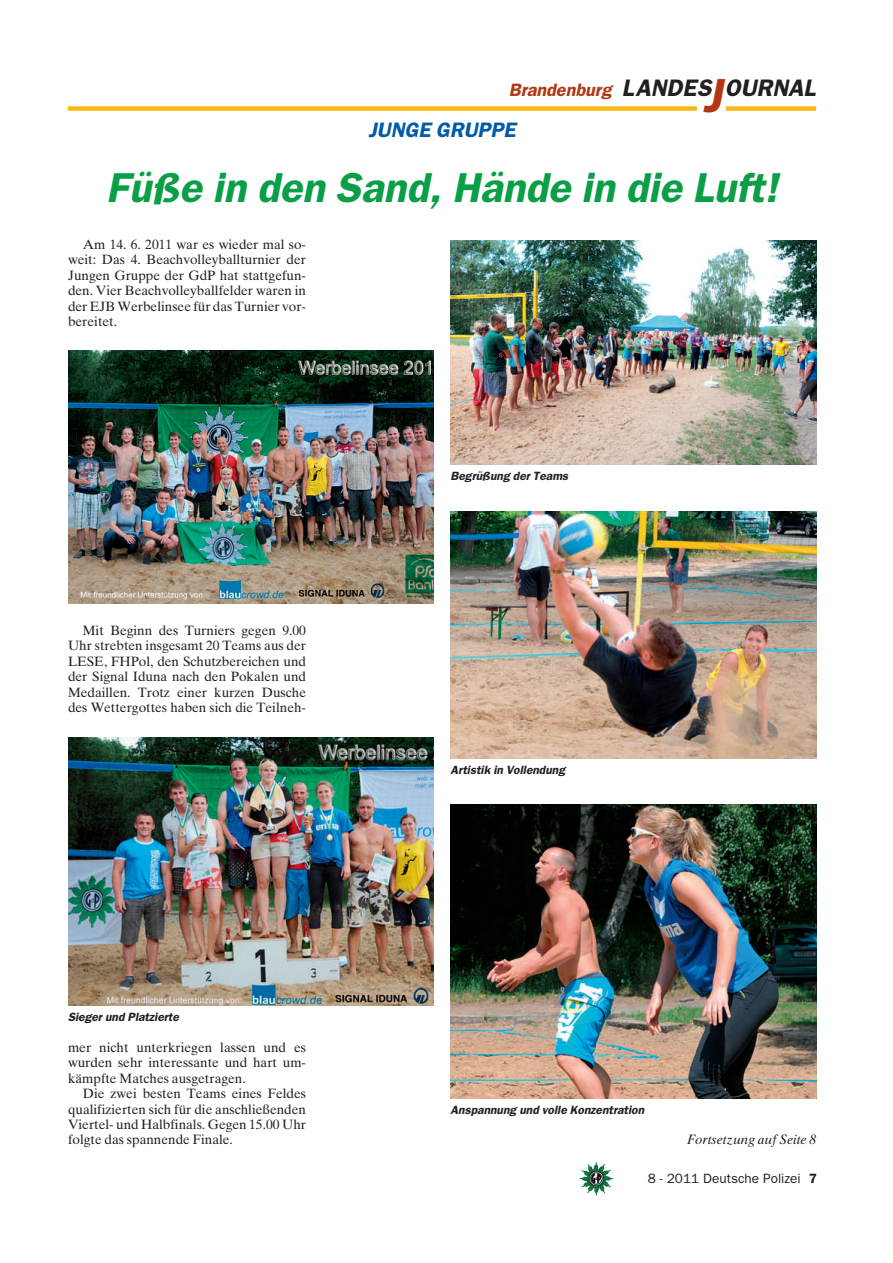
<style>
.page{position:relative;width:893px;height:1263px;background:#fff}
.page>*{position:absolute;margin:0;border:0;box-sizing:border-box;transform-origin:0 0}
.t1{font:42px "Franklin Gothic Demi Oblique OV EGUGMB";color:#0a9f46}
.t2{font:24px "Franklin Gothic Demi Oblique OV EGUGMB";color:#231f20}
.t3{font:21px "Franklin Gothic Demi Oblique OV EGUGMB";color:#015aaa}
.t4{font:18px "Franklin Gothic Demi Oblique OV EGUGMB";color:#b23814}
.t5{font:13.5px/15.5px "Times Ten Roman OV AGUGMB";color:#231f20;text-align:justify}
.t6{font:13.5px "Franklin Gothic Book OV XFUGMB";color:#231f20}
.t7{font:13.5px "Times Ten Italic OV ZFUGMB";color:#231f20}
.t8{font:12px "Franklin Gothic Demi Oblique OV EGUGMB";color:#231f20}
.s1{font-size:48px;color:#b23814}
.s2{font-family:"Franklin Gothic Demi OV YFUGMB"}
</style>
<div class="page">
<img style="left:581px;top:1164px;width:32px;height:32px">
<div style="left:68px;top:106px;width:629px;height:5px;background:#fcb814"></div>
<div style="left:726px;top:106px;width:90px;height:5px;background:#fcb814"></div>
<img style="left:68px;top:351px;width:366px;height:253px">
<img style="left:451px;top:241px;width:365px;height:224px">
<img style="left:68px;top:738px;width:366px;height:267px">
<img style="left:451px;top:511px;width:365px;height:247px">
<img style="left:451px;top:805px;width:365px;height:293px">
<h3 class="t4" style="left:509px;top:83px;width:104px">Brandenburg</h3>
<h3 class="t3" style="left:368px;top:121px;width:149px">JUNGE GRUPPE</h3>
<h2 class="t2" style="left:622px;top:79px;width:195px">LANDES<span class="s1">J</span> OURNAL</h2>
<h1 class="t1" style="left:106px;top:172px;width:673px">Füße in den Sand, Hände in die Luft!</h1>
<p class="t5" style="left:68px;top:238px;width:240px;text-indent:15px">Am 14. 6. 2011 war es wieder mal so&shy;weit: Das 4. Beachvolleyballturnier der Jungen Gruppe der GdP hat stattgefun&shy;den. Vier Beachvolleyballfelder waren in der EJB Werbelinsee für das Turnier vor&shy;bereitet.</p>
<p class="t5" style="left:68px;top:624px;width:240px;text-indent:15px">Mit Beginn des Turniers gegen 9.00<br>Uhr strebten insgesamt 20 Teams aus der LESE, FHPol, den Schutzbereichen und der Signal Iduna nach den Pokalen und Medaillen. Trotz einer kurzen Dusche des Wettergottes haben sich die Teilneh-</p>
<p class="t8" style="left:68px;top:1012px;width:112px">Sieger und Platzierte</p>
<p class="t5" style="left:68px;top:1041px;width:240px">mer nicht unterkriegen lassen und es wurden sehr interessante und hart um&shy;kämpfte Matches ausgetragen.</p>
<p class="t5" style="left:68px;top:1087px;width:240px;text-indent:15px">Die zwei besten Teams eines Feldes qualifizierten sich für die anschließenden Viertel- und Halbfinals. Gegen 15.00 Uhr folgte das spannende Finale.</p>
<p class="t8" style="left:451px;top:472px;width:119px">Begrüßung der Teams</p>
<p class="t8" style="left:451px;top:765px;width:116px">Artistik in Vollendung</p>
<p class="t8" style="left:451px;top:1105px;width:195px">Anspannung und volle Konzentration</p>
<p class="t7" style="left:687px;top:1135px;width:131px">Fortsetzung auf Seite 8</p>
<p class="t6" style="left:648px;top:1173px;width:171px">8 - 2011 Deutsche Polizei <span class="s2">7</span></p>
</div>
